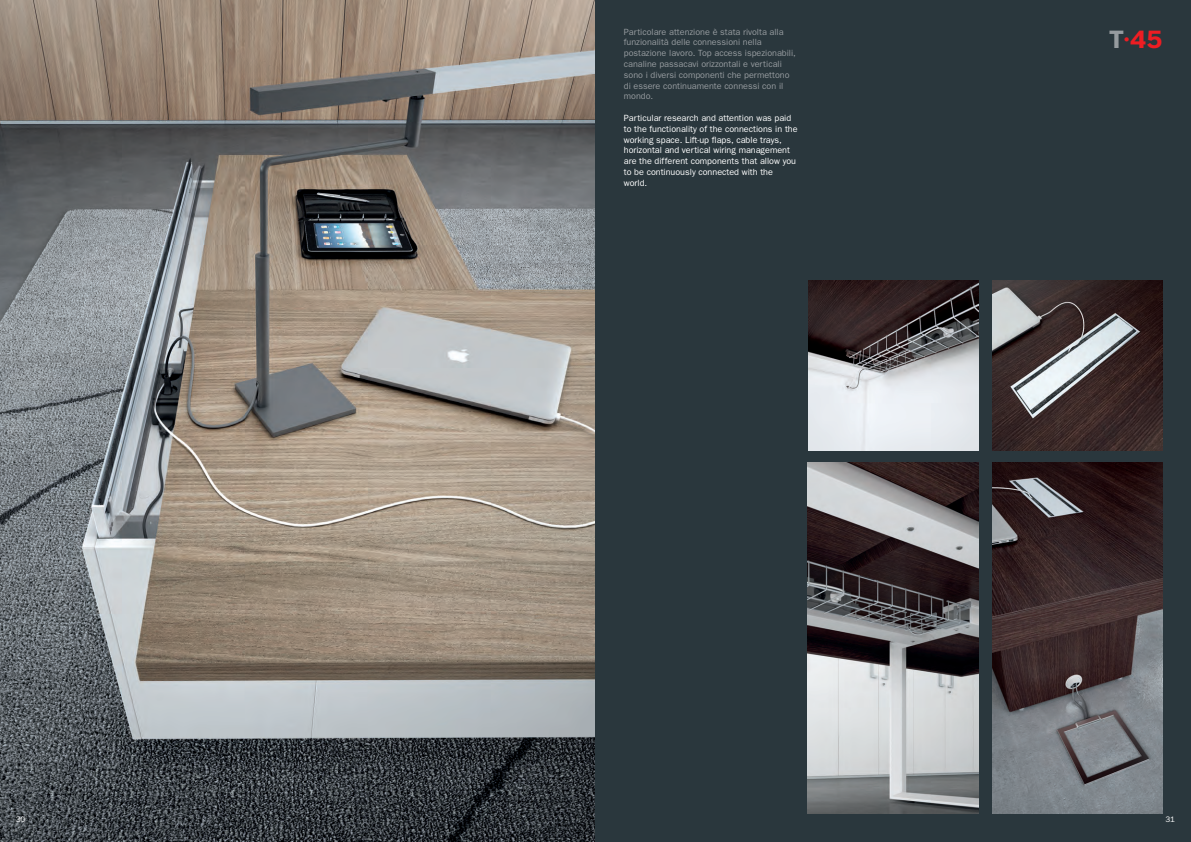
<style>
.page{position:relative;width:1191px;height:842px;background:#fff}
.page>*{position:absolute;margin:0;border:0;box-sizing:border-box;transform-origin:0 0}
.t1{font:700 24.7px "District";color:#ee1d23}
.t2{font:9px/10.8px "Franklin Gothic";color:#fff}
.t3{font:9px/10.8px "Franklin Gothic";color:#969b9f}
.t4{font:8px "Franklin Gothic";color:#fff}
.s1{color:#969b9f}
</style>
<div class="page">
<img style="left:0;top:0;width:595px;height:842px">
<div style="left:595px;top:0;width:596px;height:842px;background:#2a373d"></div>
<img style="left:807px;top:462px;width:171px;height:352px">
<img style="left:992px;top:281px;width:170px;height:170px">
<img style="left:808px;top:281px;width:170px;height:170px">
<img style="left:992px;top:463px;width:170px;height:350px">
<p class="t3" style="left:624px;top:26px;width:174px">Particolare attenzione è stata rivolta alla funzionalità delle connessioni nella postazione lavoro. Top access ispezionabili, canaline passacavi orizzontali e verticali sono i diversi componenti che permettono di essere continuamente connessi con il mondo.</p>
<p class="t2" style="left:624px;top:112px;width:175px">Particular research and attention was paid to the functionality of the connections in the working space. Lift-up flaps, cable trays, horizontal and vertical wiring management are the different components that allow you to be continuously connected with the world.</p>
<h1 class="t1" style="left:1109px;top:31px;width:55px"><span class="s1">T</span>·45</h1>
<p class="t4" style="left:16px;top:814px;width:11px">30</p>
<p class="t4" style="left:1165px;top:814px;width:11px">31</p>
</div>
